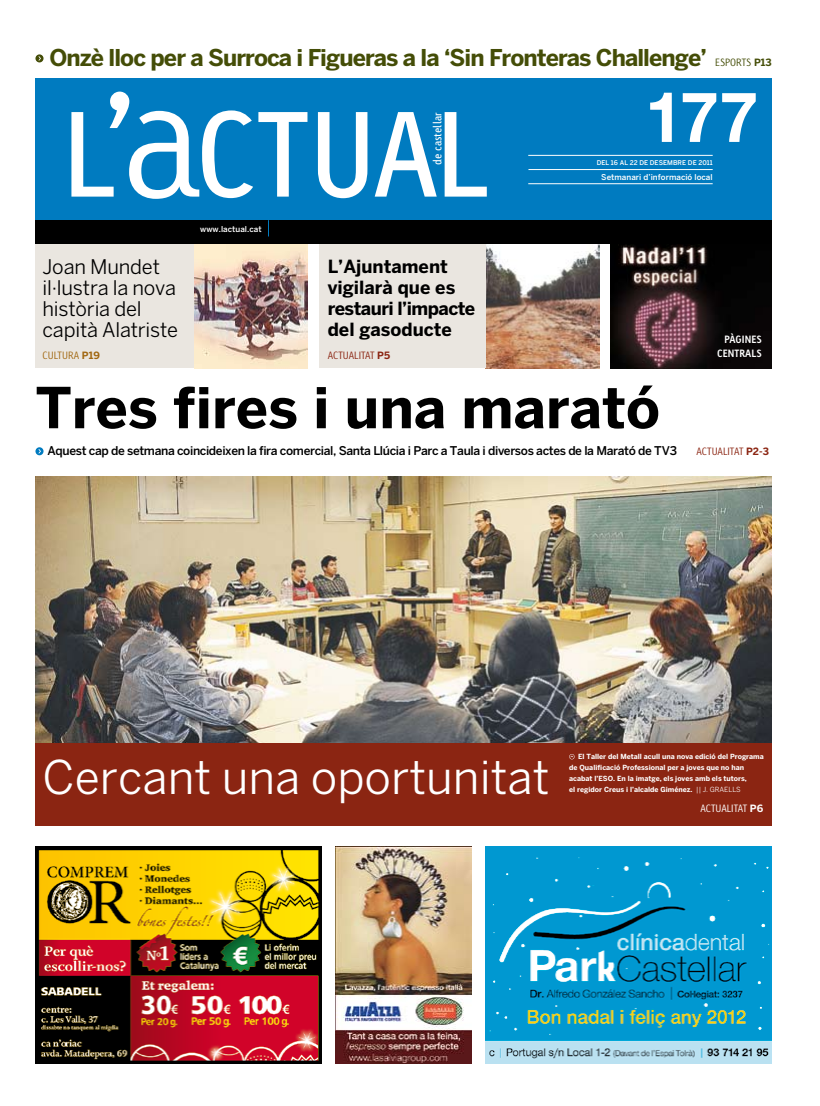
<style>
.page{position:relative;width:820px;height:1106px;background:#fff}
.page>*{position:absolute;margin:0;border:0;box-sizing:border-box;transform-origin:0 0}
.t1{font:75px "NH75";color:#fff}
.t2{font:700 56px "Benton Sans";color:#000}
.t3{font:46px "Benton Sans";color:#fff}
.t4{font:700 23px "Benton Sans";letter-spacing:-.04em;color:#444d07}
.t5{font:20px/21px "Benton Sans";letter-spacing:-.01em;color:#000}
.t6{font:700 18px/21px "Benton Sans";color:#000}
.t7{font:500 12px "Benton Sans";letter-spacing:-.03em;color:#000}
.t8{font:11px "Linotype Tetria";color:#fff}
.t9{font:300 10px "Linotype Tetria";letter-spacing:.005em;color:#8b2512}
.t10{font:700 10px/14px "Linotype Tetria";letter-spacing:.005em;color:#fff;text-align:right}
.t11{font:300 10px "Linotype Tetria";letter-spacing:.005em;color:#fff}
.t12{font:300 10px "Linotype Tetria";letter-spacing:.005em;color:#444d07}
.t13{font:300 10px "Linotype Tetria";letter-spacing:.005em;color:#a16710}
.t14{font:500 8px "Benton Sans";letter-spacing:.005em;color:#fff}
.t15{font:700 7px/10.9px "Benton Sans";color:#fff}
.t16{font:500 6.5px "Benton Sans";letter-spacing:.005em;color:#fff}
.s1{font-family:"Benton Sans";font-weight:700}
.s2{font-weight:400}
</style>
<div class="page">
<img style="left:35px;top:846px;width:286px;height:217px">
<img style="left:335px;top:846px;width:136px;height:217px">
<img style="left:485px;top:846px;width:286px;height:217px">
<img style="left:610px;top:244px;width:161px;height:124px">
<img style="left:485px;top:244px;width:114px;height:124px">
<img style="left:35px;top:477px;width:736px;height:266px">
<div style="left:35px;top:743px;width:736px;height:82px;background:#8b2512"></div>
<div style="left:35px;top:243px;width:172px;height:125px;background:#eae6e0"></div>
<img style="left:194px;top:244px;width:113px;height:124px">
<div style="left:319px;top:243px;width:166px;height:125px;background:#eae6e0"></div>
<div style="left:35px;top:78px;width:736px;height:143px;background:#007bc0"></div>
<div style="left:35px;top:221px;width:736px;height:23px;background:#000"></div>
<svg style="left:268px;top:220px;width:1px;height:16px"></svg>
<hr style="left:528px;top:155px;width:184px;height:1px;background:#fff">
<hr style="left:528px;top:169px;width:184px;height:1px;background:#fff">
<hr style="left:528px;top:183px;width:184px;height:1px;background:#fff">
<svg style="left:71px;top:92px;width:236px;height:107px"></svg>
<svg style="left:318px;top:112px;width:49px;height:86px"></svg>
<svg style="left:374px;top:112px;width:62px;height:85px"></svg>
<svg style="left:444px;top:112px;width:42px;height:85px"></svg>
<svg style="left:35px;top:447px;width:8px;height:8px"></svg>
<svg style="left:35px;top:54px;width:8px;height:8px"></svg>
<svg style="left:569px;top:754px;width:5px;height:5px"></svg>
<h3 class="t4" style="left:49px;top:44px;width:658px">Onzè lloc per a Surroca i Figueras a la ‘Sin Fronteras Challenge’</h3>
<h3 class="t12" style="left:714px;top:57px;width:58px">ESPORTS <span class="s1">P13</span></h3>
<p class="t14" style="left:200px;top:224px;width:63px">www.lactual.cat</p>
<h3 class="t8" style="left:430px;top:165px;width:54px;rotate:-90deg">de castellar</h3>
<h1 class="t1" style="left:644px;top:67px;width:116px">177</h1>
<p class="t16" style="left:596px;top:159px;width:117px">DEL 16 AL 22 DE DESEMBRE DE 2011</p>
<p class="t14" style="left:601px;top:172px;width:113px">Setmanari d’informació local</p>
<h3 class="t5" style="left:43px;top:256px;width:137px">Joan Mundet il·lustra la nova història del capità Alatriste</h3>
<h3 class="t6" style="left:327px;top:255px;width:149px">L’Ajuntament vigilarà que es restauri l’impacte del gasoducte</h3>
<h3 class="t13" style="left:43px;top:349px;width:59px">CULTURA <span class="s1">P19</span></h3>
<h3 class="t9" style="left:327px;top:349px;width:64px">ACTUALITAT <span class="s1">P5</span></h3>
<h2 class="t2" style="left:35px;top:374px;width:626px">Tres fires i una marató</h2>
<h3 class="t7" style="left:47px;top:443px;width:630px">Aquest cap de setmana coincideixen la fira comercial, Santa Llúcia i Parc a Taula i diversos actes de la Marató de TV3</h3>
<h3 class="t10" style="left:716px;top:332px;width:46px">PÀGINES<br>CENTRALS</h3>
<h3 class="t9" style="left:696px;top:445px;width:74px">ACTUALITAT <span class="s1">P2-3</span></h3>
<h3 class="t3" style="left:43px;top:750px;width:508px">Cercant una oportunitat</h3>
<p class="t15" style="left:569px;top:751px;width:196px;text-indent:9px">El Taller del Metall acull una nova edició del Programa de Qualificació Professional per a joves que no han acabat l’ESO. En la imatge, els joves amb els tutors,<br>el regidor Creus i l’alcalde Giménez. <span class="s2">|| J. GRAELLS</span></p>
<h3 class="t11" style="left:700px;top:802px;width:64px">ACTUALITAT <span class="s1">P6</span></h3>
</div>
